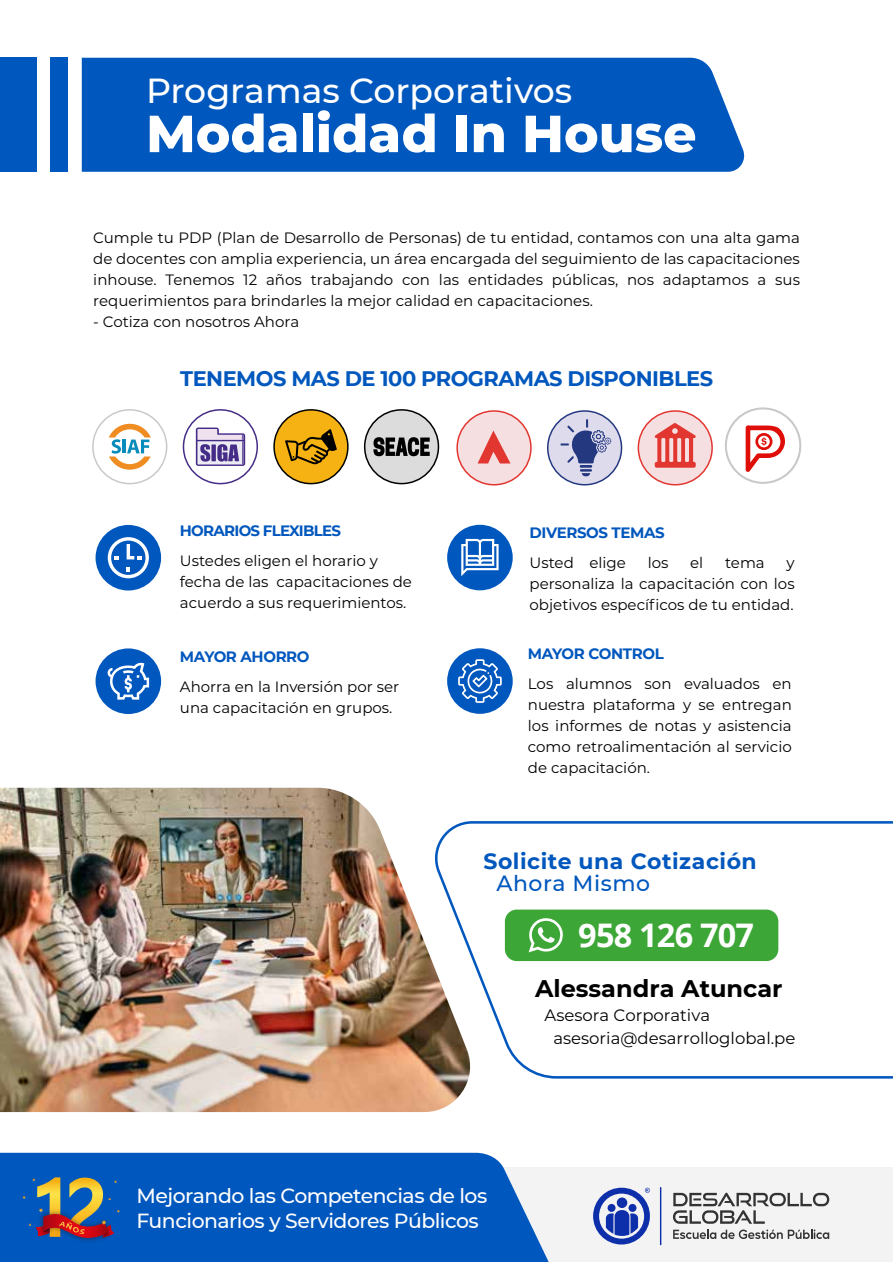
<style>
.page{position:relative;width:893px;height:1262px;background:#fff}
.page>*{position:absolute;margin:0;border:0;box-sizing:border-box;transform-origin:0 0}
.t1{font:800 52.05px "Montserrat";color:#fff}
.t2{font:500 34.65px "Montserrat";color:#fff}
.t3{font:700 32.55px "Open Sans";letter-spacing:-.025em;color:#fff}
.t4{font:700 24px "Montserrat";color:#000}
.t5{font:700 21.9px "Montserrat";letter-spacing:.025em;color:#0057bd}
.t6{font:500 21.9px "Montserrat";letter-spacing:.025em;color:#0057bd}
.t7{font:700 21px "Montserrat";letter-spacing:-.025em;color:#0057bd}
.t8{font:500 20.4px/24.9px "Montserrat";letter-spacing:-.025em;color:#fff}
.t9{font:16.5px/22.5px "Montserrat";color:#000}
.t10{font:15px/21px "Montserrat";color:#000;text-align:justify}
.t11{font:700 15px "Montserrat";letter-spacing:-.025em;color:#0057bd}
.t12{font:700 15px "Montserrat";letter-spacing:-.05em;color:#0057bd}
</style>
<div class="page">
<div style="left:0;top:1167px;width:892px;height:95px;background:#f3f3f3"></div>
<div style="left:0;top:1152px;width:549px;height:110px;background:#0057bd"></div>
<hr style="left:660px;top:1187px;width:1px;height:58px;background:#0e2faa">
<svg style="left:593px;top:1187px;width:57px;height:57px"></svg>
<svg style="left:673px;top:1192px;width:156px;height:31px"></svg>
<svg style="left:673px;top:1229px;width:156px;height:10px"></svg>
<div style="left:92px;top:409px;width:75px;height:75px;background:#fff;border:2px solid #c9c9c9;border-radius:50%"></div>
<svg style="left:109px;top:424px;width:42px;height:46px"></svg>
<div style="left:364px;top:410px;width:74px;height:73px;background:#dddcdd;border-radius:50%"></div>
<div style="left:364px;top:409px;width:75px;height:75px;border:2px solid #000;border-radius:50%"></div>
<svg style="left:373px;top:437px;width:56px;height:19px"></svg>
<div style="left:183px;top:409px;width:75px;height:75px;background:#fff;border:2px solid #452c86;border-radius:50%"></div>
<svg style="left:196px;top:427px;width:49px;height:39px;background:#a89ac5"></svg>
<div style="left:274px;top:410px;width:74px;height:73px;background:#f5b212;border-radius:50%"></div>
<div style="left:273px;top:409px;width:75px;height:75px;border:2px solid #000;border-radius:50%"></div>
<svg style="left:285px;top:429px;width:52px;height:35px"></svg>
<div style="left:456px;top:410px;width:75px;height:75px;background:#f6dfe1;border:2px solid #e23630;border-radius:50%"></div>
<svg style="left:478px;top:430px;width:32px;height:33px"></svg>
<div style="left:637px;top:410px;width:75px;height:75px;background:#f6dfe1;border:2px solid #e23630;border-radius:50%"></div>
<svg style="left:654px;top:423px;width:42px;height:45px"></svg>
<svg style="left:547px;top:410px;width:75px;height:75px;background:#bbbdd8"></svg>
<svg style="left:560px;top:419px;width:51px;height:57px;background:#a3a7ca"></svg>
<svg style="left:724px;top:407px;width:77px;height:77px"></svg>
<div style="left:726px;top:409px;width:74px;height:73px;background:#fff;border-radius:50%"></div>
<div style="left:725px;top:408px;width:75px;height:75px;border:2px solid #c9c9c9;border-radius:50%"></div>
<svg style="left:745px;top:425px;width:40px;height:47px"></svg>
<div style="left:82px;top:58px;width:663px;height:114px;background:#0057bd"></div>
<div style="left:0;top:58px;width:37px;height:114px;background:#0057bd"></div>
<div style="left:51px;top:58px;width:17px;height:114px;background:#0057bd"></div>
<svg style="left:470px;top:821px;width:422px;height:258px"></svg>
<img style="left:0;top:787px;width:470px;height:325px">
<div style="left:96px;top:648px;width:65px;height:66px;background:#0057bd;border-radius:50%"></div>
<div style="left:96px;top:525px;width:65px;height:65px;background:#0057bd;border-radius:50%"></div>
<div style="left:447px;top:648px;width:65px;height:66px;background:#0057bd;border-radius:50%"></div>
<div style="left:447px;top:525px;width:65px;height:65px;background:#0057bd;border-radius:50%"></div>
<svg style="left:461px;top:539px;width:37px;height:37px"></svg>
<svg style="left:108px;top:537px;width:41px;height:41px"></svg>
<svg style="left:458px;top:659px;width:43px;height:44px"></svg>
<svg style="left:107px;top:663px;width:42px;height:36px"></svg>
<img style="left:36px;top:1239px;width:80px;height:7px">
<svg style="left:23px;top:1177px;width:97px;height:62px;background:#59657f"></svg>
<h2 class="t2" style="left:146px;top:66px;width:427px">Programas Corporativos</h2>
<h1 class="t1" style="left:146px;top:95px;width:552px">Modalidad In House</h1>
<p class="t10" style="left:93px;top:226px;width:708px">Cumple tu PDP (Plan de Desarrollo de Personas) de tu entidad, contamos con una alta gama de docentes con amplia experiencia, un área encargada del seguimiento de las capacitaciones inhouse. Tenemos 12 años trabajando con las entidades públicas, nos adaptamos a sus requerimientos para brindarles la mejor calidad en capacitaciones.</p>
<p class="t10" style="left:93px;top:310px;width:207px">- Cotiza con nosotros Ahora</p>
<h3 class="t7" style="left:180px;top:364px;width:534px">TENEMOS MAS DE 100 PROGRAMAS DISPONIBLES</h3>
<p class="t12" style="left:180px;top:519px;width:163px">HORARIOS FLEXIBLES</p>
<p class="t10" style="left:180px;top:549px;width:233px;text-align:left">Ustedes eligen el horario y fecha de las capacitaciones de acuerdo a sus requerimientos.</p>
<p class="t11" style="left:180px;top:645px;width:131px">MAYOR AHORRO</p>
<p class="t10" style="left:180px;top:675px;width:221px">Ahorra en la Inversión por ser una capacitación en grupos.</p>
<p class="t11" style="left:529px;top:522px;width:137px">DIVERSOS TEMAS</p>
<p class="t10" style="left:529px;top:552px;width:98px">Usted elige</p>
<p class="t10" style="left:647px;top:552px;width:22px">los</p>
<p class="t10" style="left:690px;top:552px;width:15px">el</p>
<p class="t10" style="left:725px;top:552px;width:41px">tema</p>
<p class="t10" style="left:529px;top:552px;width:266px;text-indent:257px">y personaliza la capacitación con los objetivos específicos de tu entidad.</p>
<p class="t11" style="left:528px;top:642px;width:137px">MAYOR CONTROL</p>
<p class="t10" style="left:528px;top:672px;width:265px">Los alumnos son evaluados en nuestra plataforma y se entregan los informes de notas y asistencia como retroalimentación al servicio de capacitación.</p>
<h3 class="t5" style="left:483px;top:845px;width:275px">Solicite una Cotización</h3>
<h3 class="t6" style="left:496px;top:868px;width:155px">Ahora Mismo</h3>
<h3 class="t3" style="left:578px;top:912px;width:177px">958 126 707</h3>
<h3 class="t4" style="left:535px;top:971px;width:249px">Alessandra Atuncar</h3>
<p class="t9" style="left:553px;top:1003px;width:243px;text-indent:-9px">Asesora Corporativa asesoria@desarrolloglobal.pe</p>
<h3 class="t8" style="left:136px;top:1182px;width:352px">Mejorando las Competencias de los<br>Funcionarios y Servidores Públicos</h3>
</div>
